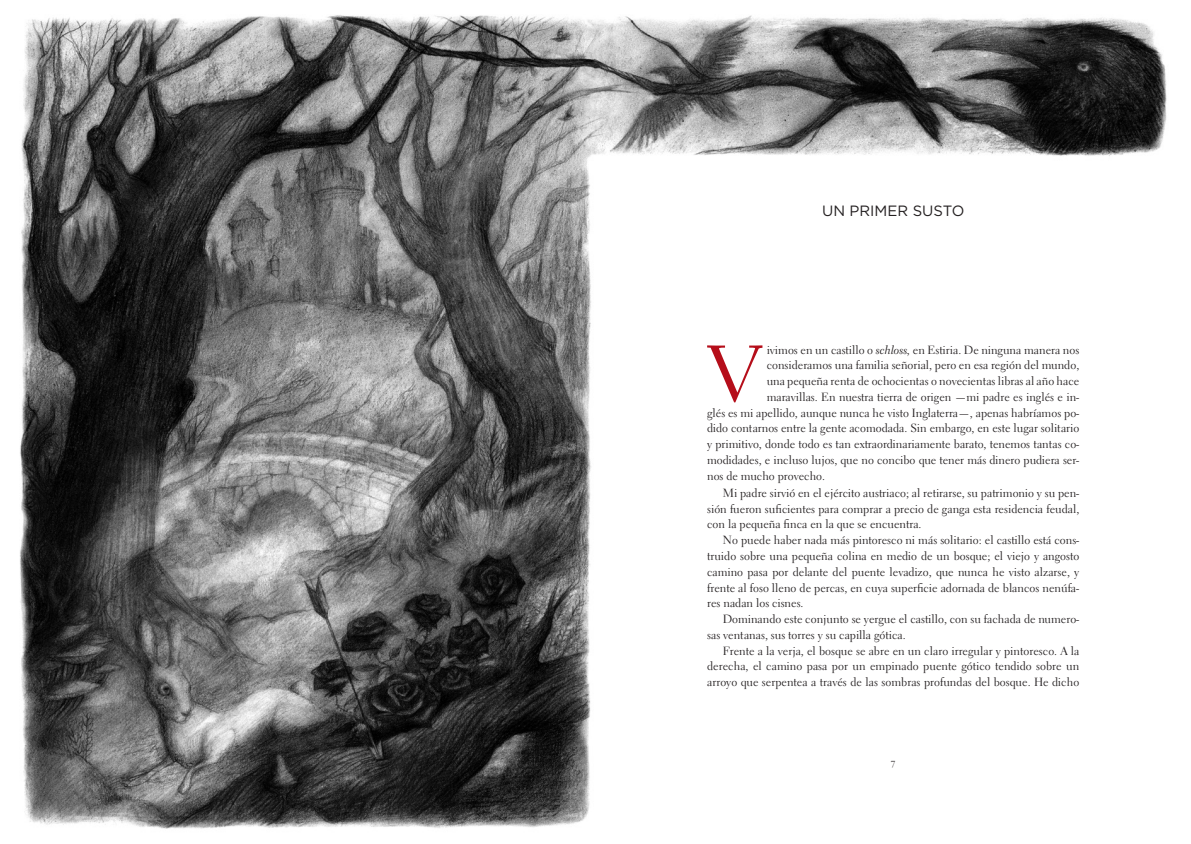
<style>
.page{position:relative;width:1191px;height:844px;background:#fff}
.page>*{position:absolute;margin:0;border:0;box-sizing:border-box;transform-origin:0 0}
.Texto_corrido_Inicio{font:79.1px "Electra LH";color:#b50e1a}
.capitulo_ok{font:14.88px "Gotham";color:#231f20}
.Texto_corrido{font:11.81px/15.8px "Electra LH";color:#231f20;text-align:justify}
.Texto_corrido_Inicio-2{font:11.81px "Electra LH";color:#231f20}
.t1{font:9.62px "Electra LH Regular Os F";color:#231f20}
.s1{font-family:"Electra LH Cursive"}
</style>
<div class="page">
<img style="left:20px;top:15px;width:1147px;height:814px">
<p class="capitulo_ok" style="left:822px;top:203px;width:144px">UN PRIMER SUSTO</p>
<p class="Texto_corrido_Inicio" style="left:707px;top:325px;width:56px">V</p>
<p class="Texto_corrido_Inicio-2" style="left:766px;top:342px;width:314px">ivimos en un castillo o <span class="s1">schloss,</span> en Estiria. De ninguna manera nos</p>
<p class="Texto_corrido_Inicio-2" style="left:766px;top:358px;width:314px">consideramos una familia señorial, pero en esa región del mundo,</p>
<p class="Texto_corrido_Inicio-2" style="left:766px;top:374px;width:314px">una pequeña renta de ochocientas o novecientas libras al año hace</p>
<p class="Texto_corrido_Inicio-2" style="left:766px;top:389px;width:314px">maravillas. En nuestra tierra de origen —mi padre es inglés e in-</p>
<p class="Texto_corrido_Inicio-2" style="left:707px;top:405px;width:374px">glés es mi apellido, aunque nunca he visto Inglaterra—, apenas habríamos po-</p>
<p class="Texto_corrido_Inicio-2" style="left:707px;top:421px;width:374px">dido contarnos entre la gente acomodada. Sin embargo, en este lugar solitario</p>
<p class="Texto_corrido_Inicio-2" style="left:707px;top:437px;width:374px">y primitivo, donde todo es tan extraordinariamente barato, tenemos tantas co-</p>
<p class="Texto_corrido_Inicio-2" style="left:707px;top:452px;width:374px">modidades, e incluso lujos, que no concibo que tener más dinero pudiera ser-</p>
<p class="Texto_corrido_Inicio-2" style="left:707px;top:468px;width:119px">nos de mucho provecho.</p>
<p class="Texto_corrido" style="left:707px;top:485px;width:374px;text-indent:16px">Mi padre sirvió en el ejército austriaco; al retirarse, su patrimonio y su pen&shy;sión fueron suficientes para comprar a precio de ganga esta residencia feudal, con la pequeña finca en la que se encuentra.</p>
<p class="Texto_corrido" style="left:707px;top:532px;width:374px;text-indent:16px">No puede haber nada más pintoresco ni más solitario: el castillo está cons&shy;truido sobre una pequeña colina en medio de un bosque; el viejo y angosto camino pasa por delante del puente levadizo, que nunca he visto alzarse, y frente al foso lleno de percas, en cuya superficie adornada de blancos nenúfa&shy;res nadan los cisnes.</p>
<p class="Texto_corrido" style="left:707px;top:611px;width:374px;text-indent:16px">Dominando este conjunto se yergue el castillo, con su fachada de numero&shy;sas ventanas, sus torres y su capilla gótica.</p>
<p class="Texto_corrido" style="left:707px;top:642px;width:374px;text-indent:16px">Frente a la verja, el bosque se abre en un claro irregular y pintoresco. A la derecha, el camino pasa por un empinado puente gótico tendido sobre un arroyo que serpentea a través de las sombras profundas del bosque. He dicho</p>
<p class="t1" style="left:891px;top:755px;width:6px">7</p>
</div>
